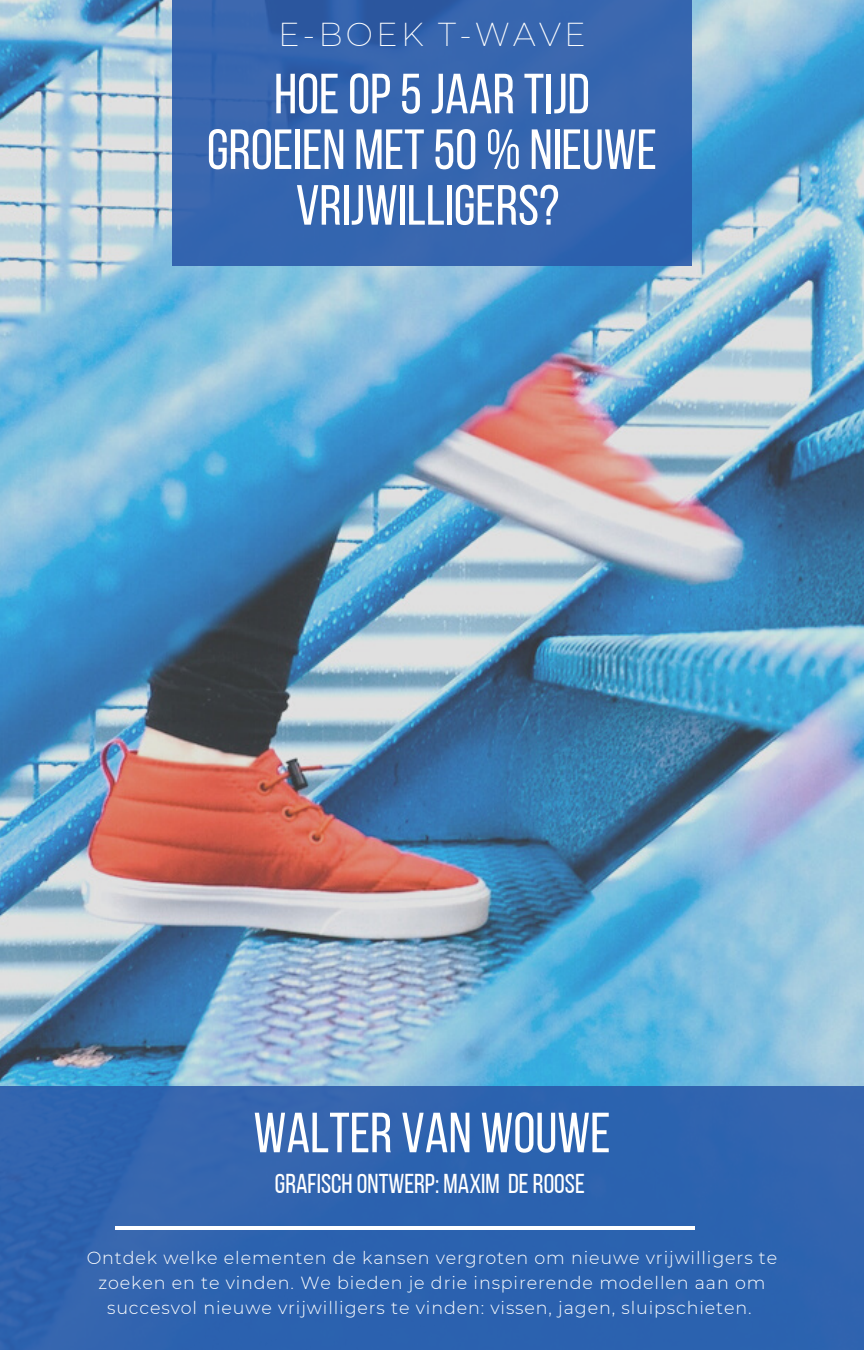
<style>
.page{position:relative;width:864px;height:1350px;background:#fff}
.page>*{position:absolute;margin:0;border:0;box-sizing:border-box;transform-origin:0 0}
.t1{font:56.48px/55.8px "Bebas Neue";color:#fff;text-align:center}
.t2{font:200 32.4px "Montserrat";letter-spacing:.1em;color:#fff}
.t3{font:27.22px "Bebas Neue";color:#fff}
.t4{font:300 17.55px/25.2px "Montserrat";letter-spacing:.05em;color:#fff;text-align:center}
</style>
<div class="page">
<img style="left:0;top:0;width:864px;height:1087px">
<div style="left:0;top:1087px;width:864px;height:263px;background:#2b63af"></div>
<hr style="left:115px;top:1227px;width:579px;height:3px;background:#fff">
<div style="left:172px;top:0;width:520px;height:265px;background:#3666af"></div>
<p class="t2" style="left:278px;top:14px;width:309px">E-BOEK T-WAVE</p>
<p class="t1" style="left:274px;top:71px;width:317px">HOEOP5JAARTIJD</p>
<p class="t1" style="left:207px;top:127px;width:452px">GROEIEN MET50 % NIEUWE<br>VRIJWILLIGERS?</p>
<p class="t1" style="left:253px;top:1110px;width:359px">WALTER VAN WOUWE</p>
<p class="t3" style="left:275px;top:1172px;width:311px">GRAFISCH ONTWERP: MAXIM DEROOSE</p>
<p class="t4" style="left:87px;top:1245px;width:692px">Ontdek welke elementen de kansen vergroten om nieuwe vrijwilligers te zoeken en te vinden. We bieden je drie inspirerende modellen aan om succesvol nieuwe vrijwilligers te vinden: vissen, jagen, sluipschieten.</p>
</div>
